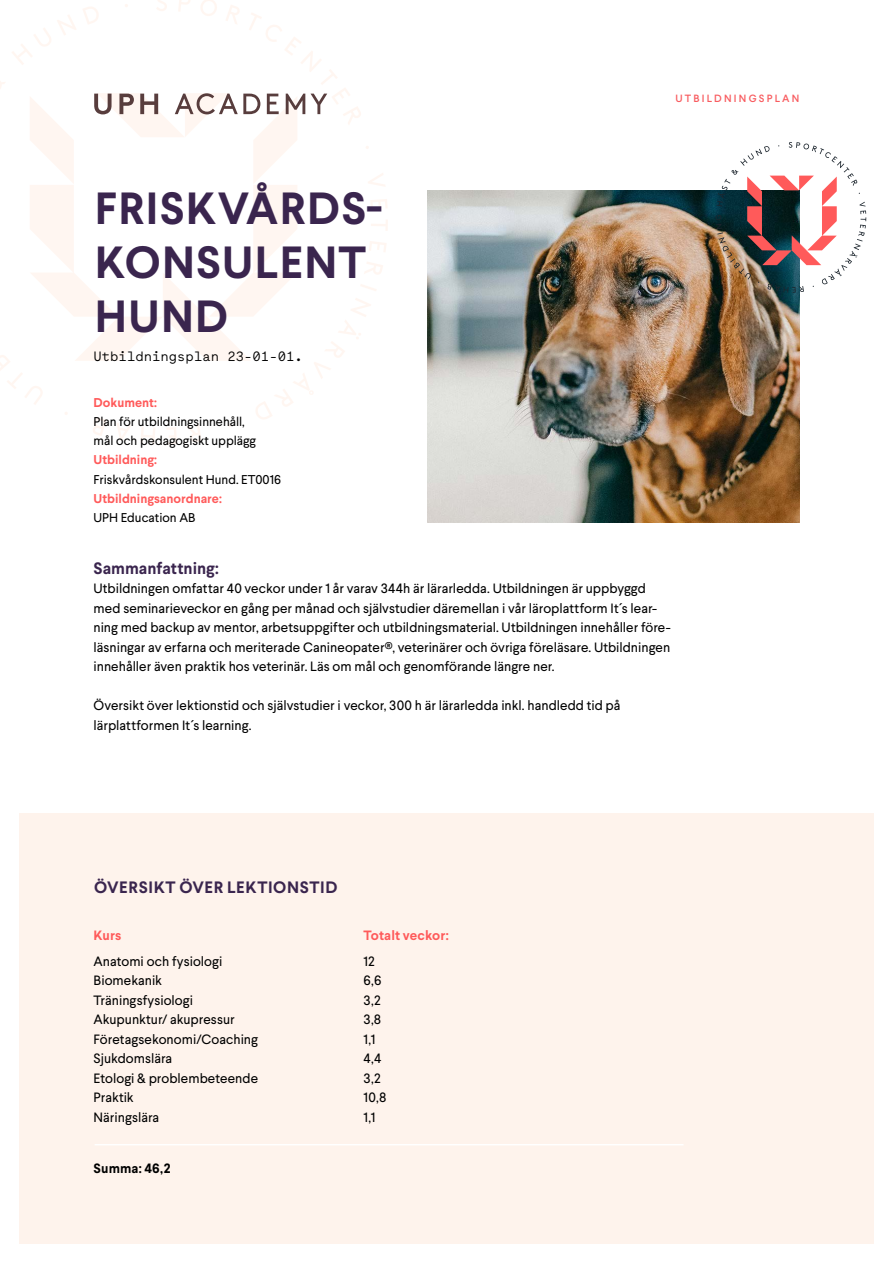
<style>
.page{position:relative;width:893px;height:1263px;background:#fff}
.page>*{position:absolute;margin:0;border:0;box-sizing:border-box;transform-origin:0 0}
.t1{font:700 45px/54px "Larsseit";letter-spacing:.03em;color:#3a254e}
.t2{font:700 16.5px "Larsseit";letter-spacing:.03em;color:#3a254e}
.t3{font:700 16.5px "Larsseit";color:#3a254e}
.t4{font:13.5px/19.5px "Larsseit";color:#000}
.t5{font:13.5px "Maax Mono";color:#000}
.t6{font:700 13.5px "Larsseit";letter-spacing:.005em;color:#ff5a5a}
.t7{font:700 13.5px "Larsseit";letter-spacing:.01em;color:#000}
.t8{font:12.75px/19.2px "Larsseit";color:#000}
.t9{font:700 12.75px "Larsseit";color:#ff5a5a}
.t10{font:500 10.5px "Larsseit";letter-spacing:.21em;color:#f85c60}
</style>
<div class="page">
<div style="left:19px;top:813px;width:855px;height:431px;background:#fef3ec"></div>
<img style="left:427px;top:191px;width:372px;height:331px">
<svg style="left:715px;top:142px;width:151px;height:151px"></svg>
<hr style="left:95px;top:1144px;width:589px;height:1px;background:#fff">
<svg style="left:0;top:0;width:388px;height:444px"></svg>
<p class="t10" style="left:675px;top:91px;width:126px">UTBILDNINGSPLAN</p>
<h1 class="t1" style="left:95px;top:182px;width:289px">FRISKVÅRDS-<br>KONSULENT<br>HUND</h1>
<p class="t5" style="left:94px;top:348px;width:211px">Utbildningsplan 23-01-01.</p>
<p class="t9" style="left:94px;top:394px;width:65px">Dokument:</p>
<p class="t8" style="left:94px;top:412px;width:164px">Plan för utbildningsinnehåll, mål och pedagogiskt upplägg</p>
<p class="t9" style="left:94px;top:452px;width:65px">Utbildning:</p>
<p class="t8" style="left:94px;top:470px;width:189px">Friskvårdskonsulent Hund. ET0016</p>
<p class="t9" style="left:94px;top:490px;width:130px">Utbildningsanordnare:</p>
<p class="t8" style="left:94px;top:508px;width:103px">UPH Education AB</p>
<p class="t3" style="left:94px;top:557px;width:127px">Sammanfattning:</p>
<p class="t4" style="left:94px;top:579px;width:579px">Utbildningen omfattar 40 veckor under 1 år varav 344h är lärarledda. Utbildningen är uppbyggd med seminarieveckor en gång per månad och självstudier däremellan i vår läroplattform It´s lear&shy;ning med backup av mentor, arbetsuppgifter och utbildningsmaterial. Utbildningen innehåller före&shy;läsningar av erfarna och meriterade Canineopater®, veterinärer och övriga föreläsare. Utbildningen innehåller även praktik hos veterinär. Läs om mål och genomförande längre ner.</p>
<p class="t4" style="left:94px;top:696px;width:529px">Översikt över lektionstid och självstudier i veckor, 300 h är lärarledda inkl. handledd tid på lärplattformen It´s learning.</p>
<p class="t2" style="left:94px;top:877px;width:245px">ÖVERSIKT ÖVER LEKTIONSTID</p>
<p class="t6" style="left:94px;top:927px;width:29px">Kurs</p>
<p class="t6" style="left:364px;top:927px;width:87px">Totalt veckor:</p>
<p class="t4" style="left:94px;top:951px;width:130px">Anatomi och fysiologi</p>
<p class="t4" style="left:364px;top:951px;width:13px">12</p>
<p class="t4" style="left:94px;top:970px;width:70px">Biomekanik</p>
<p class="t4" style="left:364px;top:970px;width:19px">6,6</p>
<p class="t4" style="left:94px;top:990px;width:101px">Träningsfysiologi</p>
<p class="t4" style="left:364px;top:990px;width:19px">3,2</p>
<p class="t4" style="left:94px;top:1009px;width:143px">Akupunktur/ akupressur</p>
<p class="t4" style="left:364px;top:1009px;width:19px">3,8</p>
<p class="t4" style="left:94px;top:1029px;width:166px">Företagsekonomi/Coaching</p>
<p class="t4" style="left:364px;top:1029px;width:13px">1,1</p>
<p class="t4" style="left:94px;top:1048px;width:80px">Sjukdomslära</p>
<p class="t4" style="left:364px;top:1048px;width:19px">4,4</p>
<p class="t4" style="left:94px;top:1068px;width:166px">Etologi &amp; problembeteende</p>
<p class="t4" style="left:364px;top:1068px;width:19px">3,2</p>
<p class="t4" style="left:94px;top:1087px;width:42px">Praktik</p>
<p class="t4" style="left:364px;top:1087px;width:24px">10,8</p>
<p class="t4" style="left:94px;top:1107px;width:67px">Näringslära</p>
<p class="t4" style="left:364px;top:1107px;width:13px">1,1</p>
<p class="t7" style="left:94px;top:1159px;width:78px">Summa: 46,2</p>
</div>
